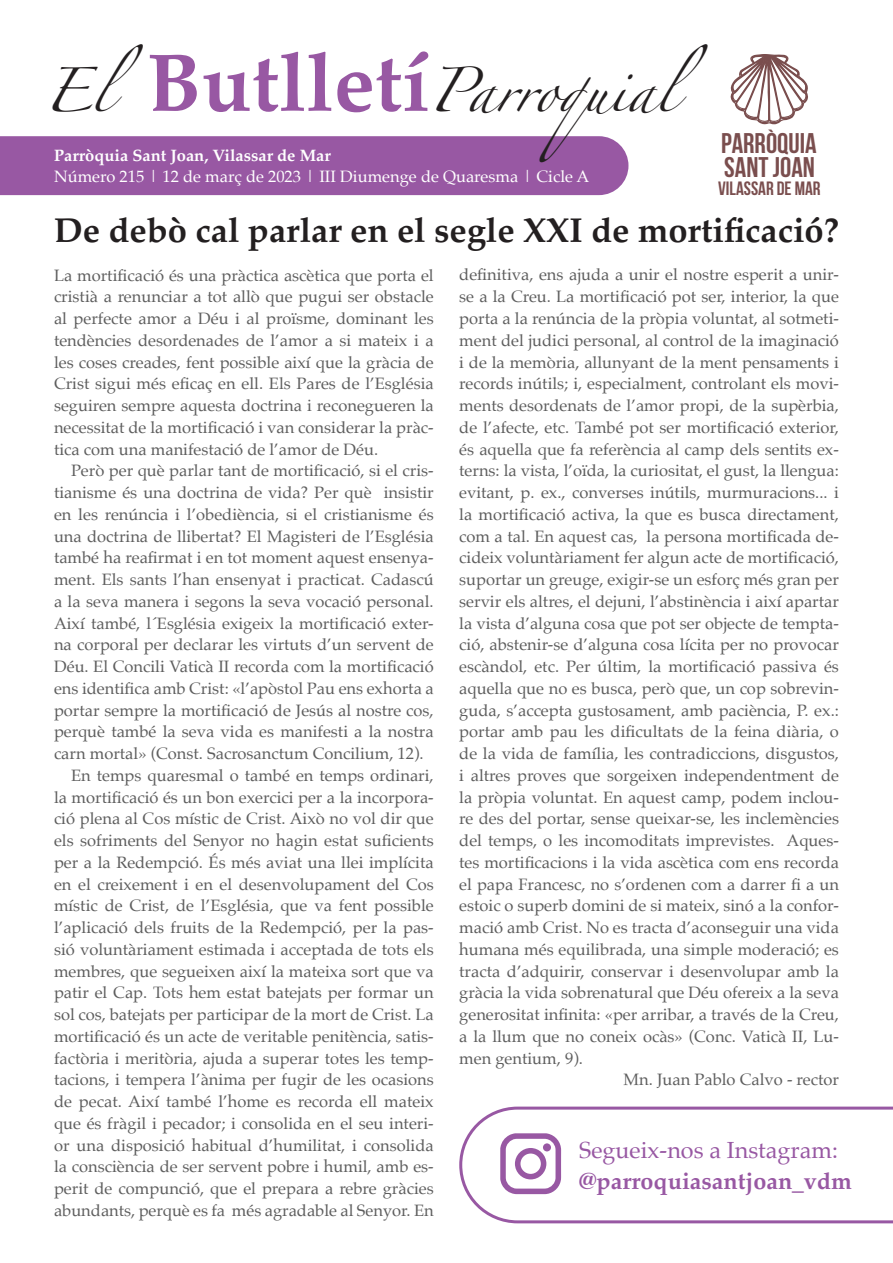
<style>
.page{position:relative;width:893px;height:1263px;background:#fff}
.page>*{position:absolute;margin:0;border:0;box-sizing:border-box;transform-origin:0 0}
.t1{font:700 82.05px "Palatino";color:#9858a3}
.t2{font:39.9px "Zapfino";color:#231f20}
.t3{font:700 34.5px "Palatino";color:#231f20}
.t4{font:700 28.35px "Bebas Neue";color:#7a4e4e}
.t5{font:23.4px "Palatino";color:#9858a3}
.t6{font:700 23.4px "Palatino";color:#9858a3}
.t7{font:700 19.2px "Bebas Neue";color:#7a4e4e}
.TextBase_Sagnat{font:16.5px/21.8px "Palatino";color:#5e5e5e;text-align:justify}
.Text_Base{font:16.5px/21.8px "Palatino";color:#5e5e5e;text-align:justify}
.t8{font:16.5px/21px "Palatino";color:#fff}
.s1{font-weight:700}
</style>
<div class="page">
<div style="left:0;top:136px;width:628px;height:59px;background:#9858a3"></div>
<svg style="left:730px;top:54px;width:78px;height:71px"></svg>
<svg style="left:459px;top:1106px;width:434px;height:118px"></svg>
<svg style="left:500px;top:1133px;width:61px;height:61px"></svg>
<div style="left:543px;top:1143px;width:8px;height:8px;background:#9858a3;border-radius:50%"></div>
<p class="t2" style="left:43px;top:74px;width:101px">El</p>
<p class="t1" style="left:147px;top:13px;width:284px">Butlletí</p>
<p class="t2" style="left:428px;top:74px;width:281px">Parroquial</p>
<p class="t8" style="left:54px;top:145px;width:537px"><span class="s1">Parròquia Sant Joan, Vilassar de Mar<br></span>Número 215 | 12 de març de 2023 | III Diumenge de Quaresma | Cicle A</p>
<h3 class="t4" style="left:721px;top:127px;width:97px">PARRÒQUIA</h3>
<p class="t7" style="left:718px;top:178px;width:104px">VILASSAR DE MAR</p>
<h3 class="t4" style="left:724px;top:152px;width:92px">SANT JOAN</h3>
<p class="t3" style="left:54px;top:201px;width:786px">De debò cal parlar en el segle XXI de mortificació?</p>
<p class="Text_Base" style="left:54px;top:264px;width:381px">La mortificació és una pràctica ascètica que porta el cristià a renunciar a tot allò que pugui ser obstacle al perfecte amor a Déu i al proïsme, dominant les tendències desordenades de l’amor a si mateix i a les coses creades, fent possible així que la gràcia de Crist sigui més eficaç en ell. Els Pares de l’Església seguiren sempre aquesta doctrina i reconegueren la necessitat de la mortificació i van considerar la pràc&shy;tica com una manifestació de l’amor de Déu.</p>
<p class="TextBase_Sagnat" style="left:54px;top:460px;width:381px;text-indent:17px">Però per què parlar tant de mortificació, si el cris&shy;tianisme és una doctrina de vida? Per què insistir en les renúncia i l’obediència, si el cristianisme és una doctrina de llibertat? El Magisteri de l’Església també ha reafirmat i en tot moment aquest ensenya&shy;ment. Els sants l’han ensenyat i practicat. Cadascú a la seva manera i segons la seva vocació personal.<br>Així també, l´Església exigeix la mortificació exter&shy;na corporal per declarar les virtuts d’un servent de Déu. El Concili Vaticà II recorda com la mortificació ens identifica amb Crist: «l’apòstol Pau ens exhorta a portar sempre la mortificació de Jesús al nostre cos, perquè també la seva vida es manifesti a la nostra carn mortal» (Const. Sacrosanctum Concilium, 12).</p>
<p class="TextBase_Sagnat" style="left:54px;top:764px;width:381px;text-indent:17px">En temps quaresmal o també en temps ordinari, la mortificació és un bon exercici per a la incorpora&shy;ció plena al Cos místic de Crist. Això no vol dir que els sofriments del Senyor no hagin estat suficients per a la Redempció. És més aviat una llei implícita en el creixement i en el desenvolupament del Cos místic de Crist, de l’Església, que va fent possible l’aplicació dels fruits de la Redempció, per la pas&shy;sió voluntàriament estimada i acceptada de tots els membres, que segueixen així la mateixa sort que va patir el Cap. Tots hem estat batejats per formar un sol cos, batejats per participar de la mort de Crist. La mortificació és un acte de veritable penitència, satis&shy;factòria i meritòria, ajuda a superar totes les temp&shy;tacions, i tempera l’ànima per fugir de les ocasions de pecat. Així també l’home es recorda ell mateix que és fràgil i pecador; i consolida en el seu interi&shy;or una disposició habitual d’humilitat, i consolida la consciència de ser servent pobre i humil, amb es&shy;perit de compunció, que el prepara a rebre gràcies abundants, perquè es fa més agradable al Senyor. En</p>
<p class="TextBase_Sagnat" style="left:459px;top:264px;width:381px">definitiva, ens ajuda a unir el nostre esperit a unir&shy;se a la Creu. La mortificació pot ser, interior, la que porta a la renúncia de la pròpia voluntat, al sotmeti&shy;ment del judici personal, al control de la imaginació i de la memòria, allunyant de la ment pensaments i records inútils; i, especialment, controlant els movi&shy;ments desordenats de l’amor propi, de la supèrbia, de l’afecte, etc. També pot ser mortificació exterior, és aquella que fa referència al camp dels sentits ex&shy;terns: la vista, l’oïda, la curiositat, el gust, la llengua: evitant, p. ex., converses inútils, murmuracions... i la mortificació activa, la que es busca directament, com a tal. En aquest cas, la persona mortificada de&shy;cideix voluntàriament fer algun acte de mortificació, suportar un greuge, exigir-se un esforç més gran per servir els altres, el dejuni, l’abstinència i així apartar la vista d’alguna cosa que pot ser objecte de tempta&shy;ció, abstenir-se d’alguna cosa lícita per no provocar escàndol, etc. Per últim, la mortificació passiva és aquella que no es busca, però que, un cop sobrevin&shy;guda, s’accepta gustosament, amb paciència, P. ex.: portar amb pau les dificultats de la feina diària, o de la vida de família, les contradiccions, disgustos, i altres proves que sorgeixen independentment de la pròpia voluntat. En aquest camp, podem inclou&shy;re des del portar, sense queixar-se, les inclemències del temps, o les incomoditats imprevistes. Aques&shy;tes mortificacions i la vida ascètica com ens recorda el papa Francesc, no s’ordenen com a darrer fi a un estoic o superb domini de si mateix, sinó a la confor&shy;mació amb Crist. No es tracta d’aconseguir una vida humana més equilibrada, una simple moderació; es tracta d’adquirir, conservar i desenvolupar amb la gràcia la vida sobrenatural que Déu ofereix a la seva generositat infinita: «per arribar, a través de la Creu, a la llum que no coneix ocàs» (Conc. Vaticà II, Lu&shy;men gentium, 9).</p>
<p class="TextBase_Sagnat" style="left:624px;top:1069px;width:217px">Mn. Juan Pablo Calvo - rector</p>
<p class="t5" style="left:579px;top:1130px;width:260px">Segueix-nos a Instagram:</p>
<p class="t6" style="left:579px;top:1161px;width:274px">@parroquiasantjoan_vdm</p>
</div>
